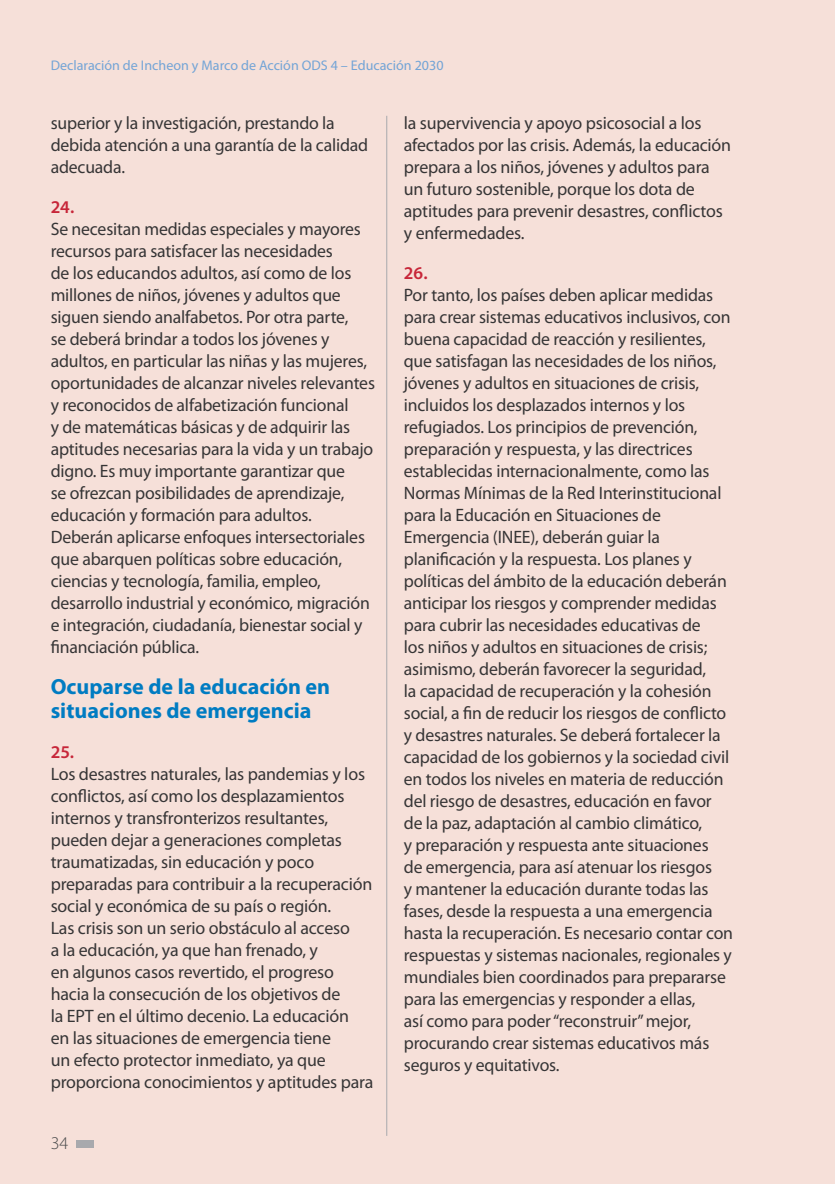
<style>
.page{position:relative;width:835px;height:1184px;background:#f6e0d9}
.page>*{position:absolute;margin:0;border:0;box-sizing:border-box;transform-origin:0 0}
.t1{font:700 22.05px/24px "Myriad Pro";color:#007cc2}
.t2{font:18.03px/22.1px "Myriad Pro";letter-spacing:-.01em;color:#363536}
.t3{font:600 18.03px "Myriad Pro";color:#c72639}
.t4{font:300 18.03px "Myriad Pro";color:#4b4c4d}
.t5{font:14px "Myriad Pro";color:#73a4d6}
</style>
<div class="page">
<div style="left:76px;top:1140px;width:17px;height:7px;background:#a8a9ad"></div>
<hr style="left:386px;top:116px;width:1px;height:1019px;background:#a8a9ad">
<p class="t5" style="left:51px;top:56px;width:394px">Declaración de Incheon y Marco de Acción ODS 4 – Educación 2030</p>
<p class="t2" style="left:51px;top:112px;width:319px">superior y la investigación, prestando la debida atención a una garantía de la calidad adecuada.</p>
<p class="t3" style="left:51px;top:196px;width:25px">24.</p>
<p class="t2" style="left:51px;top:218px;width:326px">Se necesitan medidas especiales y mayores recursos para satisfacer las necesidades<br>de los educandos adultos, así como de los millones de niños, jóvenes y adultos que siguen siendo analfabetos. Por otra parte,<br>se deberá brindar a todos los jóvenes y adultos, en particular las niñas y las mujeres, oportunidades de alcanzar niveles relevantes y reconocidos de alfabetización funcional<br>y de matemáticas básicas y de adquirir las aptitudes necesarias para la vida y un trabajo digno. Es muy importante garantizar que<br>se ofrezcan posibilidades de aprendizaje, educación y formación para adultos.<br>Deberán aplicarse enfoques intersectoriales que abarquen políticas sobre educación, ciencias y tecnología, familia, empleo, desarrollo industrial y económico, migración e integración, ciudadanía, bienestar social y financiación pública.</p>
<p class="t1" style="left:51px;top:674px;width:281px">Ocuparse de la educación en situaciones de emergencia</p>
<p class="t3" style="left:51px;top:740px;width:25px">25.</p>
<p class="t2" style="left:51px;top:762px;width:324px">Los desastres naturales, las pandemias y los conflictos, así como los desplazamientos internos y transfronterizos resultantes, pueden dejar a generaciones completas traumatizadas, sin educación y poco preparadas para contribuir a la recuperación social y económica de su país o región.<br>Las crisis son un serio obstáculo al acceso<br>a la educación, ya que han frenado, y<br>en algunos casos revertido, el progreso hacia la consecución de los objetivos de<br>la EPT en el último decenio. La educación<br>en las situaciones de emergencia tiene<br>un efecto protector inmediato, ya que proporciona conocimientos y aptitudes para</p>
<p class="t4" style="left:51px;top:1132px;width:19px">34</p>
<p class="t2" style="left:404px;top:112px;width:329px">la supervivencia y apoyo psicosocial a los afectados por las crisis. Además, la educación prepara a los niños, jóvenes y adultos para un futuro sostenible, porque los dota de aptitudes para prevenir desastres, conflictos y enfermedades.</p>
<p class="t3" style="left:404px;top:262px;width:25px">26.</p>
<p class="t2" style="left:404px;top:284px;width:331px">Por tanto, los países deben aplicar medidas para crear sistemas educativos inclusivos, con buena capacidad de reacción y resilientes, que satisfagan las necesidades de los niños, jóvenes y adultos en situaciones de crisis, incluidos los desplazados internos y los refugiados. Los principios de prevención, preparación y respuesta, y las directrices establecidas internacionalmente, como las Normas Mínimas de la Red Interinstitucional para la Educación en Situaciones de Emergencia (INEE), deberán guiar la planificación y la respuesta. Los planes y políticas del ámbito de la educación deberán anticipar los riesgos y comprender medidas para cubrir las necesidades educativas de<br>los niños y adultos en situaciones de crisis; asimismo, deberán favorecer la seguridad,<br>la capacidad de recuperación y la cohesión social, a fin de reducir los riesgos de conflicto y desastres naturales. Se deberá fortalecer la capacidad de los gobiernos y la sociedad civil en todos los niveles en materia de reducción del riesgo de desastres, educación en favor de la paz, adaptación al cambio climático,<br>y preparación y respuesta ante situaciones<br>de emergencia, para así atenuar los riesgos<br>y mantener la educación durante todas las fases, desde la respuesta a una emergencia hasta la recuperación. Es necesario contar con respuestas y sistemas nacionales, regionales y mundiales bien coordinados para prepararse para las emergencias y responder a ellas,<br>así como para poder “reconstruir” mejor, procurando crear sistemas educativos más seguros y equitativos.</p>
</div>
